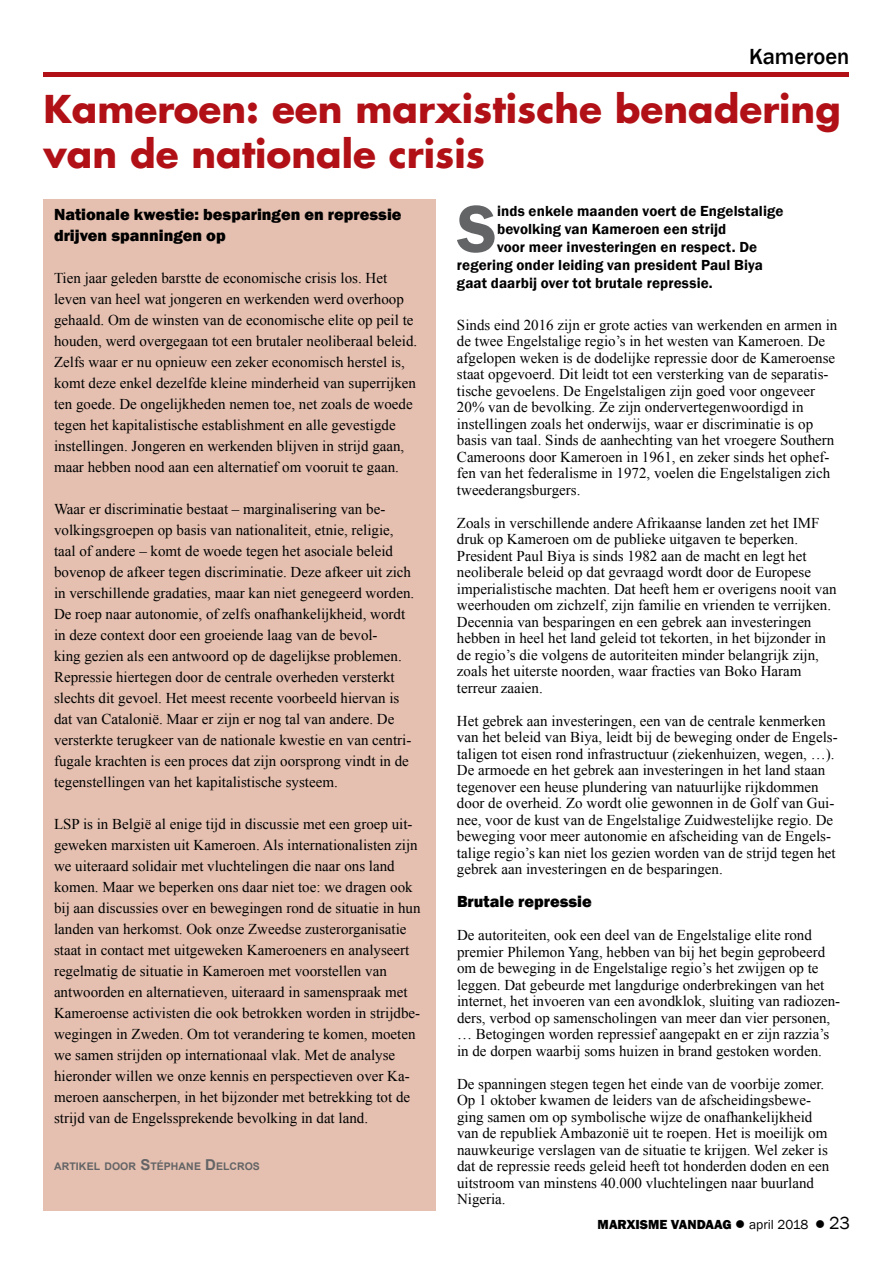
<style>
.page{position:relative;width:893px;height:1263px;background:#fff}
.page>*{position:absolute;margin:0;border:0;box-sizing:border-box;transform-origin:0 0}
.t1{font:600 69px "Franklin Gothic";color:#636466}
.t2{font:700 37.5px/45px "Futura LT";color:#b11116}
.t3{font:500 22.5px "Franklin Gothic";color:#000}
.t4{font:800 16.5px/21px "Franklin Gothic";color:#000}
.t5{font:15px/16.5px "Times New Roman";color:#000}
.t6{font:600 15px "Franklin Gothic";letter-spacing:.005em;color:#000}
.t7{font:800 13.5px "Franklin Gothic";color:#000}
.t8{font:700 10.5px "Arial";letter-spacing:.01em;color:#636466}
.s1{font-size:15px}
.s2{font-weight:400}
.s3{font-weight:400;font-size:18px}
</style>
<div class="page">
<div style="left:44px;top:199px;width:392px;height:1011px;background:#e5c0b0"></div>
<div style="left:44px;top:72px;width:805px;height:5px;background:#b11116"></div>
<h3 class="t3" style="left:749px;top:42px;width:102px">Kameroen</h3>
<h2 class="t2" style="left:44px;top:86px;width:799px">Kameroen: een marxistische benadering van de nationale crisis</h2>
<h1 class="t1" style="left:457px;top:186px;width:42px">S</h1>
<p class="t6" style="left:497px;top:202px;width:288px">inds enkele maanden voert de Engelstalige</p>
<p class="t4" style="left:54px;top:204px;width:349px">Nationale kwestie: besparingen en repressie drijven spanningen op</p>
<p class="t5" style="left:54px;top:267px;width:365px;line-height:21px">Tien jaar geleden barstte de economische crisis los. Het leven van heel wat jongeren en werkenden werd overhoop gehaald. Om de winsten van de economische elite op peil te houden, werd overgegaan tot een brutaler neoliberaal beleid.<br>Zelfs waar er nu opnieuw een zeker economisch herstel is, komt deze enkel dezelfde kleine minderheid van superrijken ten goede. De ongelijkheden nemen toe, net zoals de woede tegen het kapitalistische establishment en alle gevestigde instellingen. Jongeren en werkenden blijven in strijd gaan, maar hebben nood aan een alternatief om vooruit te gaan.</p>
<p class="t5" style="left:54px;top:498px;width:362px;line-height:21px">Waar er discriminatie bestaat – marginalisering van be&shy;volkingsgroepen op basis van nationaliteit, etnie, religie, taal of andere – komt de woede tegen het asociale beleid bovenop de afkeer tegen discriminatie. Deze afkeer uit zich in verschillende gradaties, maar kan niet genegeerd worden.<br>De roep naar autonomie, of zelfs onafhankelijkheid, wordt in deze context door een groeiende laag van de bevol-<br>king gezien als een antwoord op de dagelijkse problemen.<br>Repressie hiertegen door de centrale overheden versterkt slechts dit gevoel. Het meest recente voorbeeld hiervan is dat van Catalonië. Maar er zijn er nog tal van andere. De versterkte terugkeer van de nationale kwestie en van centri&shy;fugale krachten is een proces dat zijn oorsprong vindt in de tegenstellingen van het kapitalistische systeem.</p>
<p class="t5" style="left:54px;top:813px;width:368px;line-height:21px">LSP is in België al enige tijd in discussie met een groep uit&shy;geweken marxisten uit Kameroen. Als internationalisten zijn we uiteraard solidair met vluchtelingen die naar ons land komen. Maar we beperken ons daar niet toe: we dragen ook bij aan discussies over en bewegingen rond de situatie in hun landen van herkomst. Ook onze Zweedse zusterorganisatie staat in contact met uitgeweken Kameroeners en analyseert regelmatig de situatie in Kameroen met voorstellen van antwoorden en alternatieven, uiteraard in samenspraak met Kameroense activisten die ook betrokken worden in strijdbe&shy;wegingen in Zweden. Om tot verandering te komen, moeten we samen strijden op internationaal vlak. Met de analyse hieronder willen we onze kennis en perspectieven over Ka&shy;meroen aanscherpen, in het bijzonder met betrekking tot de strijd van de Engelssprekende bevolking in dat land.</p>
<p class="t8" style="left:54px;top:1159px;width:207px">ARTIKEL DOOR <span class="s1">S</span>TÉPHANE <span class="s1">D</span> ELCROS</p>
<p class="t6" style="left:497px;top:220px;width:231px">bevolking van Kameroen een strijd</p>
<p class="t6" style="left:497px;top:238px;width:262px">voor meer investeringen en respect. De</p>
<p class="t6" style="left:457px;top:256px;width:307px">regering onder leiding van president Paul Biya</p>
<p class="t6" style="left:457px;top:274px;width:257px">gaat daarbij over tot brutale repressie.</p>
<p class="t5" style="left:457px;top:316px;width:382px">Sinds eind 2016 zijn er grote acties van werkenden en armen in de twee Engelstalige regio’s in het westen van Kameroen. De afgelopen weken is de dodelijke repressie door de Kameroense staat opgevoerd. Dit leidt tot een versterking van de separatis&shy;tische gevoelens. De Engelstaligen zijn goed voor ongeveer 20% van de bevolking. Ze zijn ondervertegenwoordigd in instellingen zoals het onderwijs, waar er discriminatie is op basis van taal. Sinds de aanhechting van het vroegere Southern Cameroons door Kameroen in 1961, en zeker sinds het ophef&shy;fen van het federalisme in 1972, voelen die Engelstaligen zich tweederangsburgers.</p>
<p class="t5" style="left:457px;top:514px;width:381px">Zoals in verschillende andere Afrikaanse landen zet het IMF druk op Kameroen om de publieke uitgaven te beperken.<br>President Paul Biya is sinds 1982 aan de macht en legt het neoliberale beleid op dat gevraagd wordt door de Europese imperialistische machten. Dat heeft hem er overigens nooit van weerhouden om zichzelf, zijn familie en vrienden te verrijken.<br>Decennia van besparingen en een gebrek aan investeringen hebben in heel het land geleid tot tekorten, in het bijzonder in de regio’s die volgens de autoriteiten minder belangrijk zijn, zoals het uiterste noorden, waar fracties van Boko Haram terreur zaaien.</p>
<p class="t5" style="left:457px;top:712px;width:382px">Het gebrek aan investeringen, een van de centrale kenmerken van het beleid van Biya, leidt bij de beweging onder de Engels&shy;taligen tot eisen rond infrastructuur (ziekenhuizen, wegen, …).<br>De armoede en het gebrek aan investeringen in het land staan tegenover een heuse plundering van natuurlijke rijkdommen door de overheid. Zo wordt olie gewonnen in de Golf van Gui&shy;nee, voor de kust van de Engelstalige Zuidwestelijke regio. De beweging voor meer autonomie en afscheiding van de Engels&shy;talige regio’s kan niet los gezien worden van de strijd tegen het gebrek aan investeringen en de besparingen.</p>
<p class="t4" style="left:457px;top:891px;width:136px">Brutale repressie</p>
<p class="t5" style="left:457px;top:927px;width:385px">De autoriteiten, ook een deel van de Engelstalige elite rond premier Philemon Yang, hebben van bij het begin geprobeerd om de beweging in de Engelstalige regio’s het zwijgen op te leggen. Dat gebeurde met langdurige onderbrekingen van het internet, het invoeren van een avondklok, sluiting van radiozen&shy;ders, verbod op samenscholingen van meer dan vier personen, … Betogingen worden repressief aangepakt en er zijn razzia’s in de dorpen waarbij soms huizen in brand gestoken worden.</p>
<p class="t5" style="left:457px;top:1075px;width:374px">De spanningen stegen tegen het einde van de voorbije zomer.<br>Op 1 oktober kwamen de leiders van de afscheidingsbewe&shy;ging samen om op symbolische wijze de onafhankelijkheid van de republiek Ambazonië uit te roepen. Het is moeilijk om nauwkeurige verslagen van de situatie te krijgen. Wel zeker is dat de repressie reeds geleid heeft tot honderden doden en een uitstroom van minstens 40.000 vluchtelingen naar buurland Nigeria.</p>
<p class="t7" style="left:598px;top:1216px;width:254px">MARXISME VANDAAG ● <span class="s2">april 2018</span> ● <span class="s3">23</span></p>
</div>
